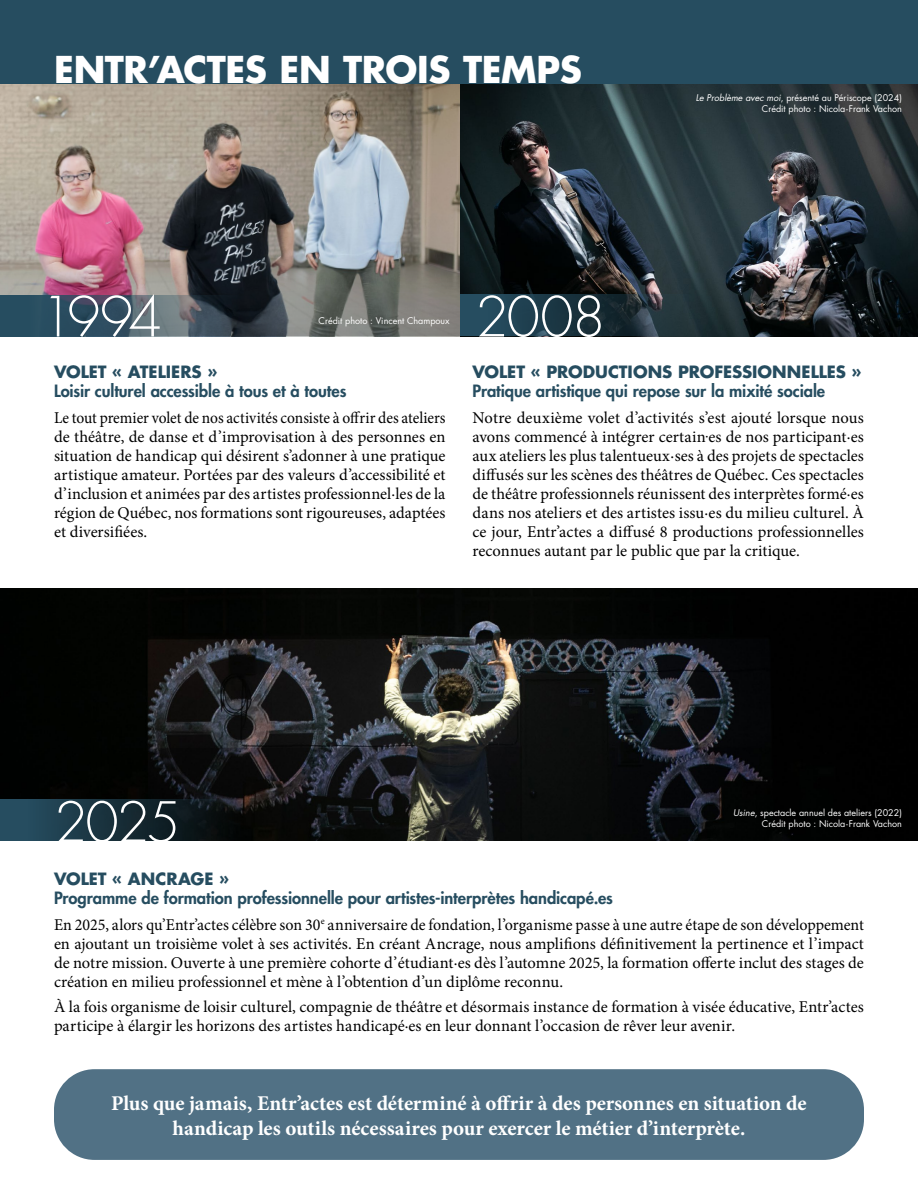
<style>
.page{position:relative;width:918px;height:1188px;background:#fff}
.page>*{position:absolute;margin:0;border:0;box-sizing:border-box;transform-origin:0 0}
.t1{font:300 54px "Futura Std";letter-spacing:-.04em;color:#fff}
.t2{font:700 36px "Futura Std";letter-spacing:-.015em;color:#fff}
.t3{font:700 21px/24.2px "Minion Pro";letter-spacing:-.005em;color:#fff;text-align:center}
.t4{font:16.5px/18.9px "Minion Pro";color:#000;text-align:justify}
.t5{font:16.5px/18.9px "Minion Pro";color:#000;text-align:justify;scale:.94 1}
.t6{font:800 16.5px "Futura Std";letter-spacing:-.005em;color:#264d60}
.t7{font:700 16.5px "Futura Std";color:#264d60}
.t8{font:9px/10.8px "Futura Std";color:#fff;text-align:right}
.s1{font-style:italic}
</style>
<div class="page">
<div style="left:0;top:0;width:918px;height:108px;background:#264d60"></div>
<img style="left:460px;top:84px;width:458px;height:252px">
<img style="left:0;top:84px;width:460px;height:252px">
<div style="left:54px;top:1069px;width:810px;height:91px;background:#517185;border-radius:40px"></div>
<img style="left:0;top:589px;width:918px;height:251px">
<svg style="left:0;top:295px;width:246px;height:41px;fill:#2e4d60"></svg>
<svg style="left:460px;top:294px;width:246px;height:41px"></svg>
<div style="left:0;top:799px;width:246px;height:41px;background:linear-gradient(to right,#275267,#080807)"></div>
<p class="t2" style="left:54px;top:45px;width:529px">ENTR’ACTES EN TROIS TEMPS</p>
<p class="t1" style="left:40px;top:284px;width:124px">1994</p>
<p class="t1" style="left:475px;top:284px;width:132px">2008</p>
<p class="t8" style="left:319px;top:316px;width:133px">Crédit photo : Vincent Champoux</p>
<p class="t8" style="left:696px;top:93px;width:208px"><span class="s1">Le Problème avec moi</span>, présenté au Périscope (2024)<br>Crédit photo : Nicola-Frank Vachon</p>
<p class="t7" style="left:54px;top:361px;width:165px">VOLET « ATELIERS »</p>
<p class="t6" style="left:54px;top:381px;width:294px">Loisir culturel accessible à tous et à toutes</p>
<p class="t5" style="left:54px;top:408px;width:418px">Le tout premier volet de nos activités consiste à offrir des ateliers de théâtre, de danse et d’improvisation à des personnes en situation de handicap qui désirent s’adonner à une pratique artistique amateur. Portées par des valeurs d’accessibilité et d’inclusion et animées par des artistes professionnel.les de la région de Québec, nos formations sont rigoureuses, adaptées et diversifiées.</p>
<p class="t7" style="left:472px;top:361px;width:391px">VOLET « PRODUCTIONS PROFESSIONNELLES »</p>
<p class="t6" style="left:472px;top:381px;width:354px">Pratique artistique qui repose sur la mixité sociale</p>
<p class="t4" style="left:472px;top:408px;width:393px">Notre deuxième volet d’activités s’est ajouté lorsque nous avons commencé à intégrer certain.es de nos participant.es aux ateliers les plus talentueux.ses à des projets de spectacles diffusés sur les scènes des théâtres de Québec. Ces spectacles de théâtre professionnels réunissent des interprètes formé.es dans nos ateliers et des artistes issu.es du milieu culturel. À ce jour, Entr’actes a diffusé 8 productions professionnelles reconnues autant par le public que par la critique.</p>
<p class="t1" style="left:54px;top:789px;width:128px">2025</p>
<p class="t8" style="left:733px;top:808px;width:170px"><span class="s1">Usine</span>, spectacle annuel des ateliers (2022)</p>
<p class="t8" style="left:762px;top:819px;width:142px">Crédit photo : Nicola-Frank Vachon</p>
<p class="t7" style="left:54px;top:868px;width:177px">VOLET « ANCRAGE »</p>
<p class="t6" style="left:54px;top:887px;width:560px">Programme de formation professionnelle pour artistes-interprètes handicapé.es</p>
<p class="t4" style="left:54px;top:915px;width:812px">En 2025, alors qu’Entr’actes célèbre son 30<sup>e</sup> anniversaire de fondation, l’organisme passe à une autre étape de son développement en ajoutant un troisième volet à ses activités. En créant Ancrage, nous amplifions définitivement la pertinence et l’impact de notre mission. Ouverte à une première cohorte d’étudiant.es dès l’automne 2025, la formation offerte inclut des stages de création en milieu professionnel et mène à l’obtention d’un diplôme reconnu.</p>
<p class="t4" style="left:54px;top:998px;width:811px">À la fois organisme de loisir culturel, compagnie de théâtre et désormais instance de formation à visée éducative, Entr’actes participe à élargir les horizons des artistes handicapé.es en leur donnant l’occasion de rêver leur avenir.</p>
<p class="t3" style="left:111px;top:1091px;width:697px">Plus que jamais, Entr’actes est déterminé à offrir à des personnes en situation de handicap les outils nécessaires pour exercer le métier d’interprète.</p>
</div>
